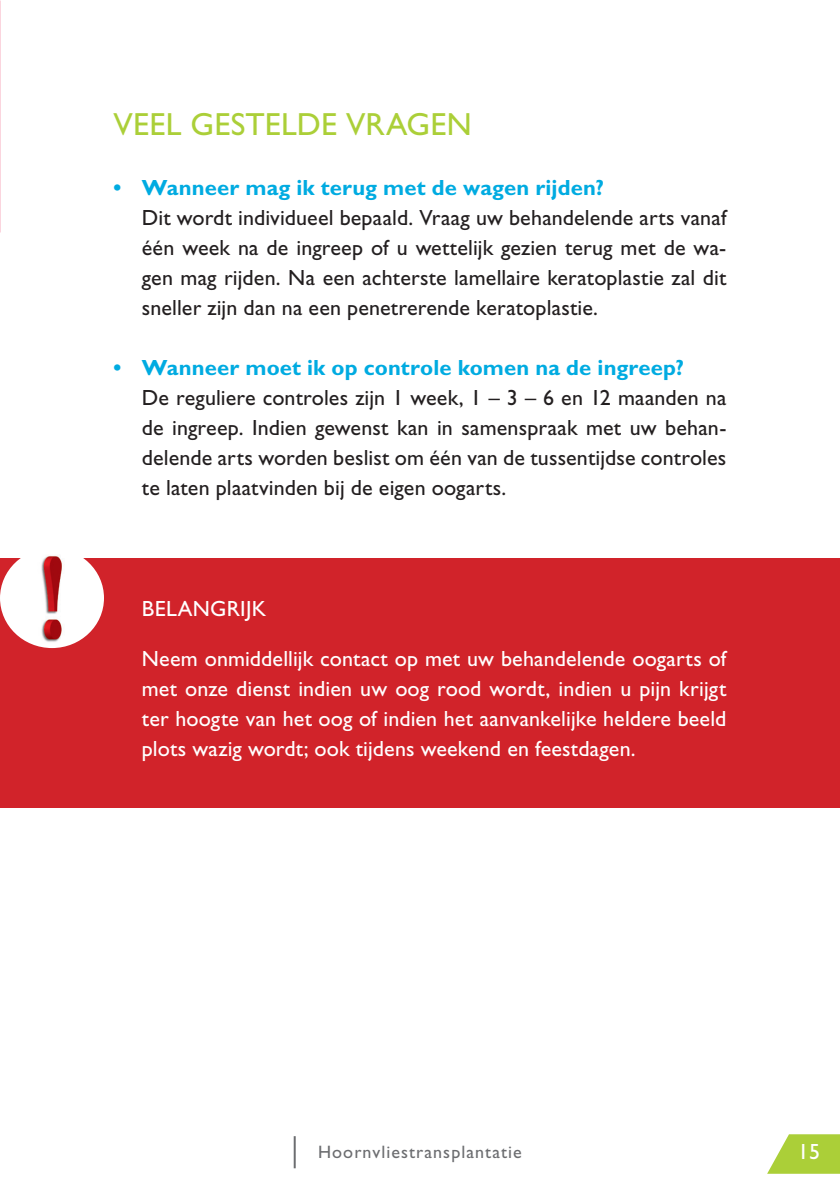
<style>
.page{position:relative;width:840px;height:1191px;background:#fff}
.page>*{position:absolute;margin:0;border:0;box-sizing:border-box;transform-origin:0 0}
.t1{font:32px "Gill Sans Std";letter-spacing:.01em;color:#abcf38}
.t2{font:22px/30px "Gill Sans Std";letter-spacing:.005em;color:#231f20;text-align:justify}
.t3{font:22px/30px "Gill Sans Std";letter-spacing:.01em;color:#fff;text-align:justify}
.t4{font:700 22px "Gill Sans Std";letter-spacing:.005em;color:#00abe1}
.t5{font:18px "Gill Sans Std";letter-spacing:.06em;color:#6c6d70}
</style>
<div class="page">
<svg style="left:767px;top:1134px;width:72px;height:39px"></svg>
<hr style="left:293px;top:1136px;width:2px;height:32px;background:#6c6d70">
<div style="left:0;top:558px;width:839px;height:250px;background:#d1232a"></div>
<img style="left:0;top:555px;width:104px;height:93px">
<h1 class="t1" style="left:113px;top:106px;width:360px">VEEL GESTELDE VRAGEN</h1>
<p class="t4" style="left:113px;top:175px;width:492px">• Wanneer mag ik terug met de wagen rijden?</p>
<p class="t2" style="left:142px;top:203px;width:585px">Dit wordt individueel bepaald. Vraag uw behandelende arts vanaf één week na de ingreep of u wettelijk gezien terug met de wa&shy;gen mag rijden. Na een achterste lamellaire keratoplastie zal dit sneller zijn dan na een penetrerende keratoplastie.</p>
<p class="t4" style="left:113px;top:355px;width:572px">• Wanneer moet ik op controle komen na de ingreep?</p>
<p class="t2" style="left:142px;top:383px;width:585px">De reguliere controles zijn 1 week, 1 – 3 – 6 en 12 maanden na de ingreep. Indien gewenst kan in samenspraak met uw behan&shy;delende arts worden beslist om één van de tussentijdse controles te laten plaatvinden bij de eigen oogarts.</p>
<p class="t3" style="left:142px;top:593px;width:126px">BELANGRIJK</p>
<p class="t3" style="left:142px;top:643px;width:585px">Neem onmiddellijk contact op met uw behandelende oogarts of met onze dienst indien uw oog rood wordt, indien u pijn krijgt ter hoogte van het oog of indien het aanvankelijke heldere beeld plots wazig wordt; ook tijdens weekend en feestdagen.</p>
<p class="t5" style="left:318px;top:1141px;width:205px">Hoornvliestransplantatie</p>
<p class="t3" style="left:797px;top:1136px;width:23px">15</p>
</div>
